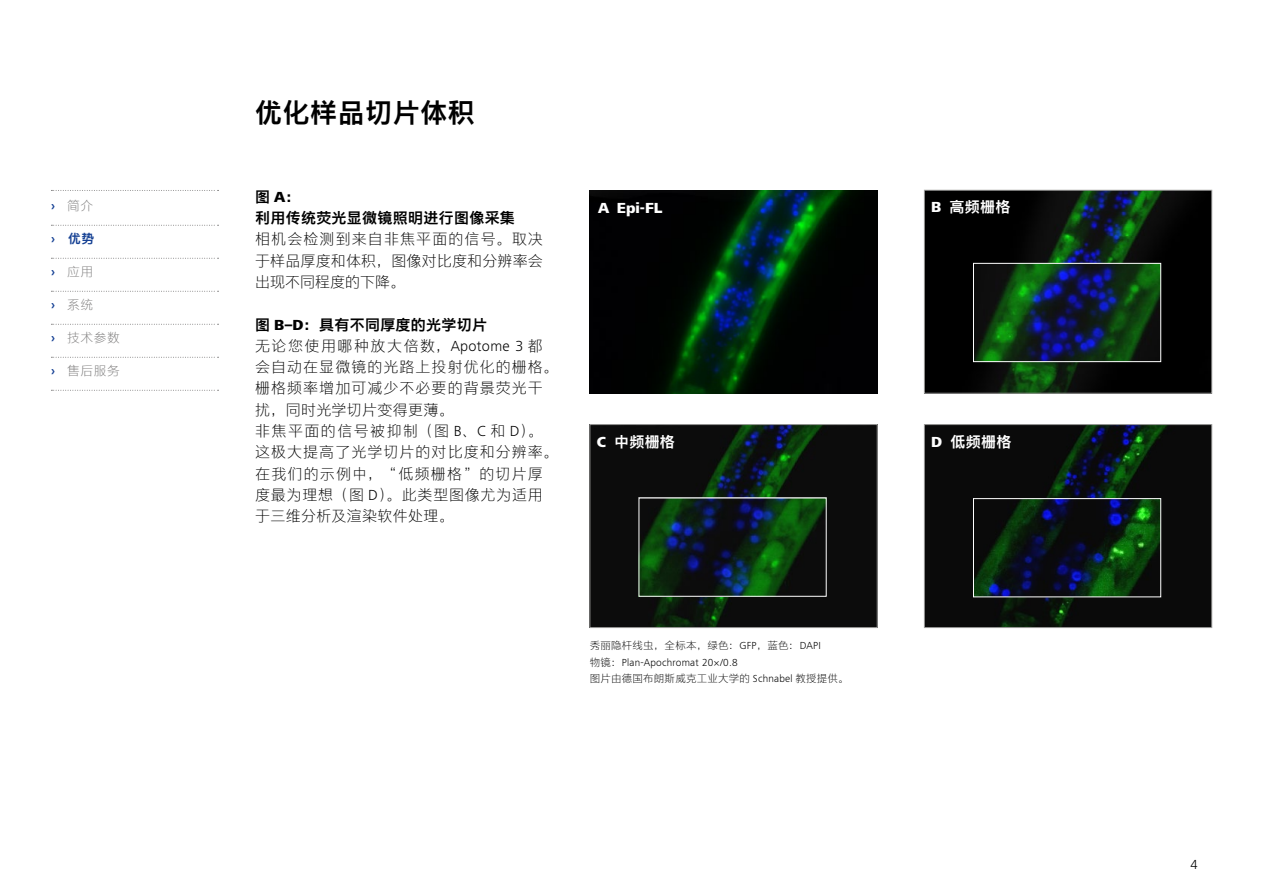
<style>
.page{position:relative;width:1263px;height:893px;background:#fff}
.page>*{position:absolute;margin:0;border:0;box-sizing:border-box;transform-origin:0 0}
.t1{font:27px "M Ying Hei PRC W7";letter-spacing:.02em;color:#000}
.t2{font:15px/21.3px "M Ying Hei PRC W3";letter-spacing:.07em;color:#000;text-align:justify}
.t3{font:15px/21.3px "M Ying Hei PRC W7";letter-spacing:.02em;color:#000}
.t4{font:15px "M Ying Hei PRC W7";letter-spacing:.02em;color:#fff}
.t5{font:800 15px "ZEISS Frutiger Next W1 G";color:#fff}
.t6{font:300 13.5px "ZEISS Frutiger Next W1 G";color:#000}
.t7{font:12.75px "M Ying Hei PRC W3";letter-spacing:.04em;color:#7c7b7b}
.t8{font:12.75px "M Ying Hei PRC W7";color:#164194}
.t9{font:10.5px "M Ying Hei PRC W3";letter-spacing:.02em;color:#000}
.t10{font:300 10.5px "ZEISS Frutiger Next W1 G";letter-spacing:.02em;color:#000}
.s1{font-family:"ZEISS Frutiger Next W1 G";font-weight:700;color:#164194}
.s2{font-family:"ZEISS Frutiger Next W1 G";font-weight:700}
.s3{font-family:"ZEISS Frutiger Next W1 G";font-weight:800}
.s4{font-family:"ZEISS Frutiger Next W1 G";font-weight:300}
.s5{font-family:"M Ying Hei PRC W3";font-weight:400}
</style>
<div class="page">
<img style="left:926px;top:192px;width:284px;height:199px">
<div style="left:924px;top:190px;width:288px;height:203px;border:1px solid #9d9d9c"></div>
<img style="left:975px;top:265px;width:184px;height:95px">
<div style="left:973px;top:263px;width:188px;height:99px;border:1px solid #fff"></div>
<img style="left:592px;top:426px;width:283px;height:200px">
<div style="left:590px;top:424px;width:287px;height:204px;border:1px solid #9d9d9c"></div>
<img style="left:641px;top:500px;width:183px;height:94px">
<img style="left:926px;top:426px;width:284px;height:200px">
<div style="left:924px;top:424px;width:288px;height:204px;border:1px solid #9d9d9c"></div>
<img style="left:975px;top:500px;width:184px;height:95px">
<div style="left:973px;top:498px;width:188px;height:99px;border:1px solid #fff"></div>
<img style="left:590px;top:190px;width:287px;height:203px">
<svg style="left:51px;top:190px;width:168px;height:1px"></svg>
<svg style="left:51px;top:225px;width:168px;height:1px"></svg>
<svg style="left:51px;top:258px;width:168px;height:1px"></svg>
<svg style="left:51px;top:291px;width:168px;height:1px"></svg>
<svg style="left:51px;top:324px;width:168px;height:1px"></svg>
<svg style="left:51px;top:357px;width:168px;height:1px"></svg>
<svg style="left:51px;top:390px;width:168px;height:1px"></svg>
<p class="t7" style="left:51px;top:198px;width:44px"><span class="s1">›</span> 简介</p>
<p class="t8" style="left:51px;top:231px;width:45px"><span class="s2">›</span> 优势</p>
<p class="t7" style="left:51px;top:264px;width:44px"><span class="s1">›</span> 应用</p>
<p class="t7" style="left:51px;top:297px;width:44px"><span class="s1">›</span> 系统</p>
<p class="t7" style="left:51px;top:330px;width:70px"><span class="s1">›</span> 技术参数</p>
<p class="t7" style="left:51px;top:363px;width:70px"><span class="s1">›</span> 售后服务</p>
<h1 class="t1" style="left:255px;top:95px;width:221px">优化样品切片体积</h1>
<p class="t3" style="left:255px;top:186px;width:261px">图 <span class="s3">A</span>：<br>利用传统荧光显微镜照明进行图像采集</p>
<p class="t2" style="left:255px;top:228px;width:289px">相机会检测到来自非焦平面的信号。取决于样品厚度和体积，图像对比度和分辨率会出现不同程度的下降。</p>
<p class="t3" style="left:255px;top:313px;width:233px">图 <span class="s3">B–D</span>：具有不同厚度的光学切片</p>
<p class="t2" style="left:255px;top:335px;width:305px;text-align:left">无论您使用哪种放大倍数，<span class="s4">Apotome 3</span> 都会自动在显微镜的光路上投射优化的栅格。栅格频率增加可减少不必要的背景荧光干扰，同时光学切片变得更薄。<br>非焦平面的信号被抑制（图 <span class="s4">B</span>、<span class="s4">C</span> 和 <span class="s4">D</span>）。这极大提高了光学切片的对比度和分辨率。在我们的示例中，“低频栅格”的切片厚度最为理想（图 <span class="s4">D</span>）。此类型图像尤为适用于三维分析及渲染软件处理。</p>
<p class="t5" style="left:598px;top:197px;width:66px">A Epi-FL</p>
<p class="t4" style="left:931px;top:197px;width:81px"><span class="s3">B</span> 高频栅格</p>
<p class="t4" style="left:597px;top:432px;width:80px"><span class="s3">C</span> 中频栅格</p>
<p class="t4" style="left:931px;top:432px;width:82px"><span class="s3">D</span> 低频栅格</p>
<p class="t9" style="left:590px;top:639px;width:233px">秀丽隐杆线虫，全标本，绿色：<span class="s4">GFP</span>，蓝色：<span class="s4">DAPI</span></p>
<p class="t10" style="left:590px;top:655px;width:149px"><span class="s5">物镜：</span>Plan-Apochromat 20<span class="s5">×</span>/0.8</p>
<p class="t9" style="left:590px;top:672px;width:261px">图片由德国布朗斯威克工业大学的 <span class="s4">Schnabel</span> 教授提供。</p>
<p class="t6" style="left:1190px;top:855px;width:9px">4</p>
</div>
